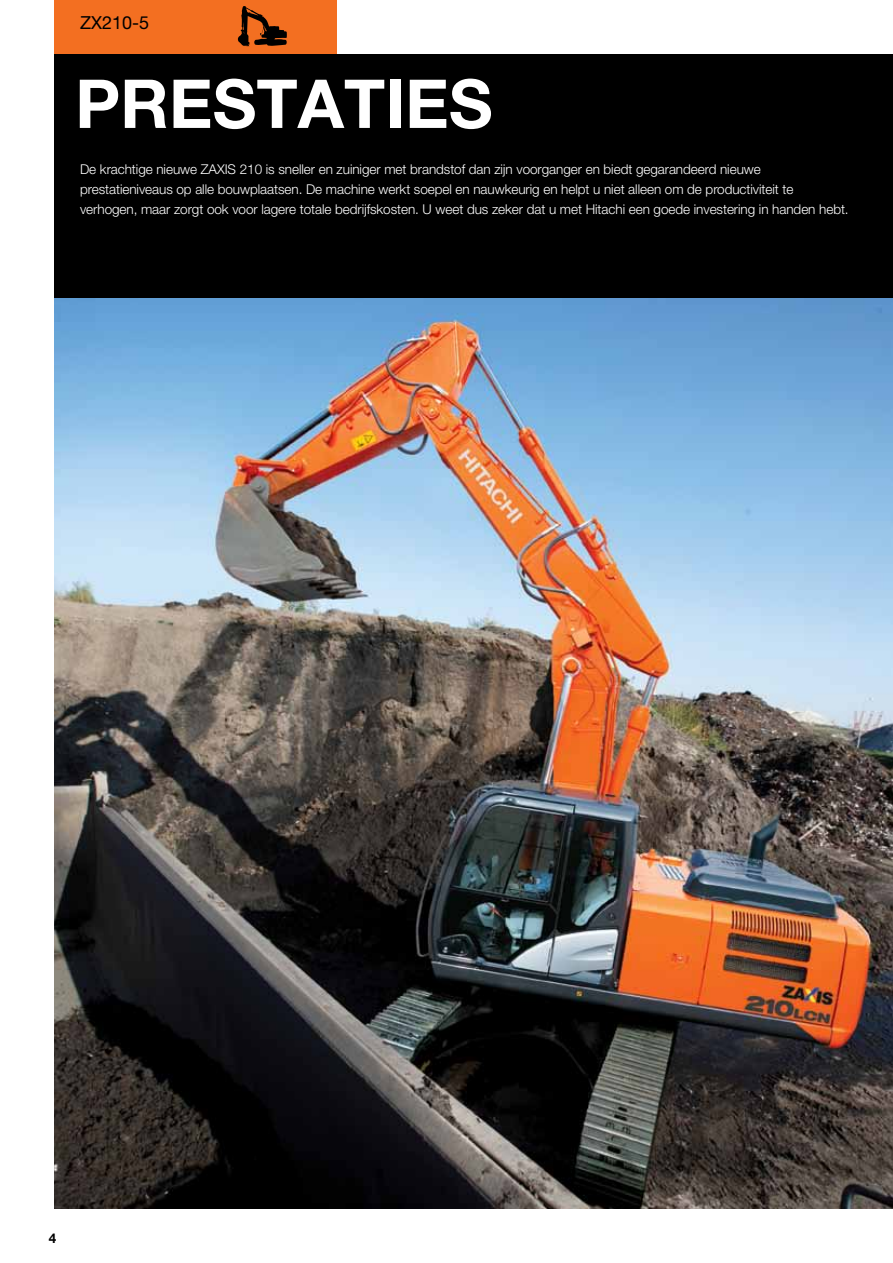
<style>
.page{position:relative;width:893px;height:1263px;background:#fff}
.page>*{position:absolute;margin:0;border:0;box-sizing:border-box;transform-origin:0 0}
.t1{font:700 67.5px "Helvetica Neue LT Pro";color:#fff}
.t2{font:18px "Helvetica Neue LT Pro";color:#000}
.t3{font:300 13.5px/19.8px "Helvetica Neue LT Pro";letter-spacing:-.005em;color:#fff}
.t4{font:700 13.5px "Helvetica Neue LT Pro";color:#000}
</style>
<div class="page">
<div style="left:54px;top:0;width:282px;height:54px;background:#f36f21"></div>
<svg style="left:238px;top:6px;width:49px;height:40px"></svg>
<img style="left:54px;top:298px;width:839px;height:911px">
<div style="left:54px;top:54px;width:839px;height:244px;background:#000"></div>
<h2 class="t2" style="left:80px;top:12px;width:71px">ZX210-5</h2>
<h1 class="t1" style="left:75px;top:62px;width:419px">PRESTATIES</h1>
<p class="t3" style="left:80px;top:159px;width:770px">De krachtige nieuwe ZAXIS 210 is sneller en zuiniger met brandstof dan zijn voorganger en biedt gegarandeerd nieuwe prestatieniveaus op alle bouwplaatsen. De machine werkt soepel en nauwkeurig en helpt u niet alleen om de productiviteit te verhogen, maar zorgt ook voor lagere totale bedrijfskosten. U weet dus zeker dat u met Hitachi een goede investering in handen hebt.</p>
<p class="t4" style="left:49px;top:1230px;width:9px">4</p>
</div>
